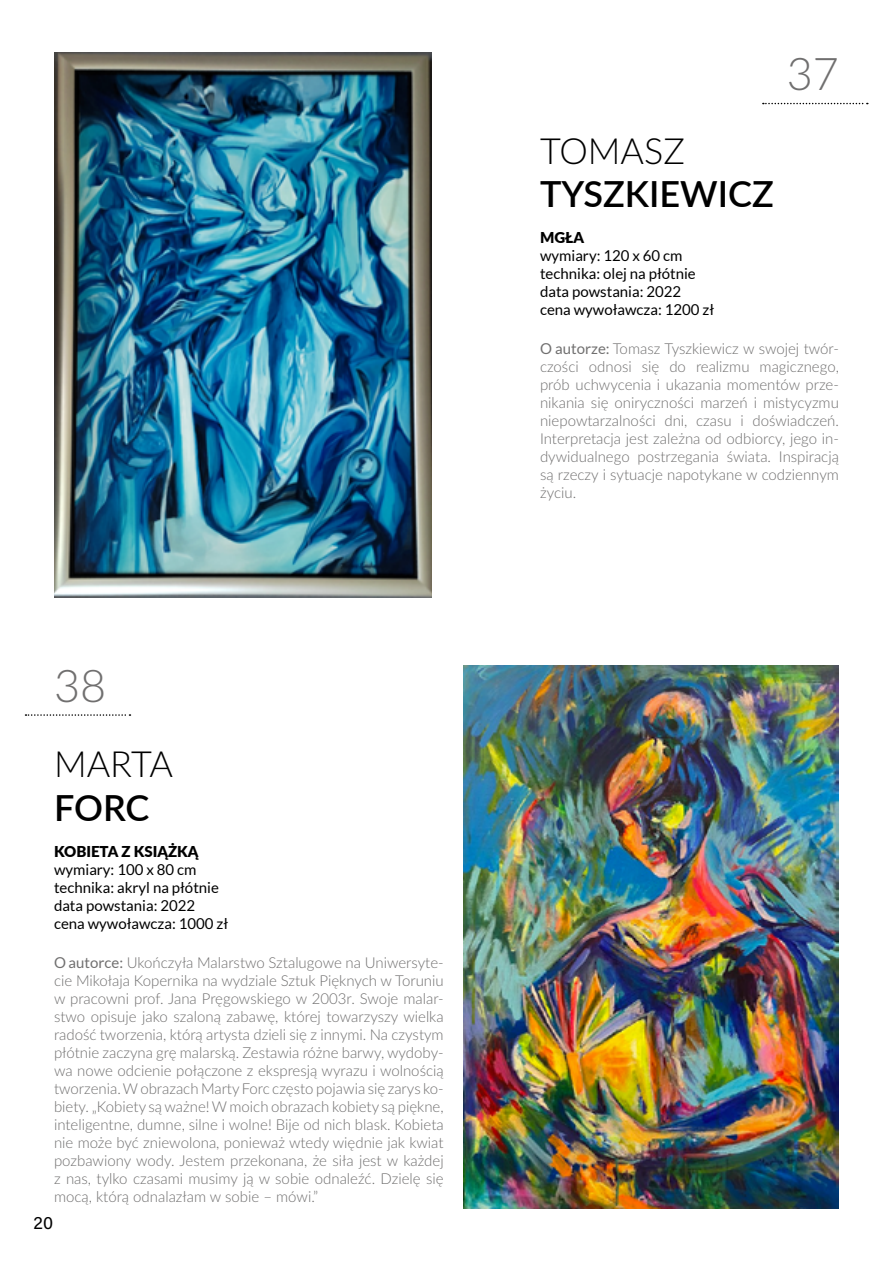
<style>
.page{position:relative;width:893px;height:1263px;background:#fff}
.page>*{position:absolute;margin:0;border:0;box-sizing:border-box;transform-origin:0 0}
.t1{font:300 45px "Lato";color:#706f6f}
.tytuł{font:600 36px/43.2px "Lato";color:#000}
.tytuł-2{font:300 36px/43.2px "Lato";letter-spacing:-.015em;color:#000}
.t2{font:18px "Acumin Pro";color:#000}
.t3{font:300 15px/18px "Lato";color:#706f6f;text-align:justify}
.t4{font:15px "Lato";color:#000}
.t5{font:900 15px "Lato";color:#000}
.s1{font-weight:600}
.s2{font-weight:400}
.s3{font-weight:300}
</style>
<div class="page">
<svg style="left:763px;top:103px;width:105px;height:1px"></svg>
<svg style="left:26px;top:714px;width:104px;height:2px"></svg>
<img style="left:54px;top:53px;width:377px;height:544px">
<img style="left:464px;top:665px;width:375px;height:544px">
<p class="t1" style="left:54px;top:654px;width:54px">38</p>
<p class="tytuł-2" style="left:54px;top:741px;width:120px">MARTA<br><span class="s1">FORC</span></p>
<p class="t5" style="left:54px;top:840px;width:146px">KOBIETA Z KSIĄŻKĄ</p>
<p class="t4" style="left:54px;top:861px;width:144px">wymiary: 100 x 80 cm</p>
<p class="t4" style="left:54px;top:879px;width:166px">technika: akryl na płótnie</p>
<p class="t4" style="left:54px;top:897px;width:143px">data powstania: 2022</p>
<p class="t4" style="left:54px;top:915px;width:176px">cena wywoławcza: 1000 zł</p>
<p class="t3" style="left:54px;top:953px;width:391px"><span class="s2">O autorce:</span> Ukończyła Malarstwo Sztalugowe na Uniwersyte&shy;cie Mikołaja Kopernika na wydziale Sztuk Pięknych w Toruniu w pracowni prof. Jana Pręgowskiego w 2003r. Swoje malar&shy;stwo opisuje jako szaloną zabawę, której towarzyszy wielka radość tworzenia, którą artysta dzieli się z innymi. Na czystym płótnie zaczyna grę malarską. Zestawia różne barwy, wydoby&shy;wa nowe odcienie połączone z ekspresją wyrazu i wolnością tworzenia. W obrazach Marty Forc często pojawia się zarys ko&shy;biety. „Kobiety są ważne! W moich obrazach kobiety są piękne, inteligentne, dumne, silne i wolne! Bije od nich blask. Kobieta nie może być zniewolona, ponieważ wtedy więdnie jak kwiat pozbawiony wody. Jestem przekonana, że siła jest w każdej z nas, tylko czasami musimy ją w sobie odnaleźć. Dzielę się mocą, którą odnalazłam w sobie – mówi.”</p>
<p class="t2" style="left:34px;top:1211px;width:21px">20</p>
<p class="t1" style="left:787px;top:43px;width:54px">37</p>
<p class="tytuł" style="left:540px;top:127px;width:235px"><span class="s3">TOMASZ<br></span>TYSZKIEWICZ</p>
<p class="t5" style="left:540px;top:226px;width:46px">MGŁA</p>
<p class="t4" style="left:540px;top:247px;width:144px">wymiary: 120 x 60 cm</p>
<p class="t4" style="left:540px;top:265px;width:157px">technika: olej na płótnie</p>
<p class="t4" style="left:540px;top:283px;width:143px">data powstania: 2022</p>
<p class="t4" style="left:540px;top:301px;width:176px">cena wywoławcza: 1200 zł</p>
<p class="t3" style="left:540px;top:339px;width:300px"><span class="s2">O autorze:</span> Tomasz Tyszkiewicz w swojej twór&shy;czości odnosi się do realizmu magicznego, prób uchwycenia i ukazania momentów prze&shy;nikania się oniryczności marzeń i mistycyzmu niepowtarzalności dni, czasu i doświadczeń.<br>Interpretacja jest zależna od odbiorcy, jego in&shy;dywidualnego postrzegania świata. Inspiracją są rzeczy i sytuacje napotykane w codziennym życiu.</p>
</div>
